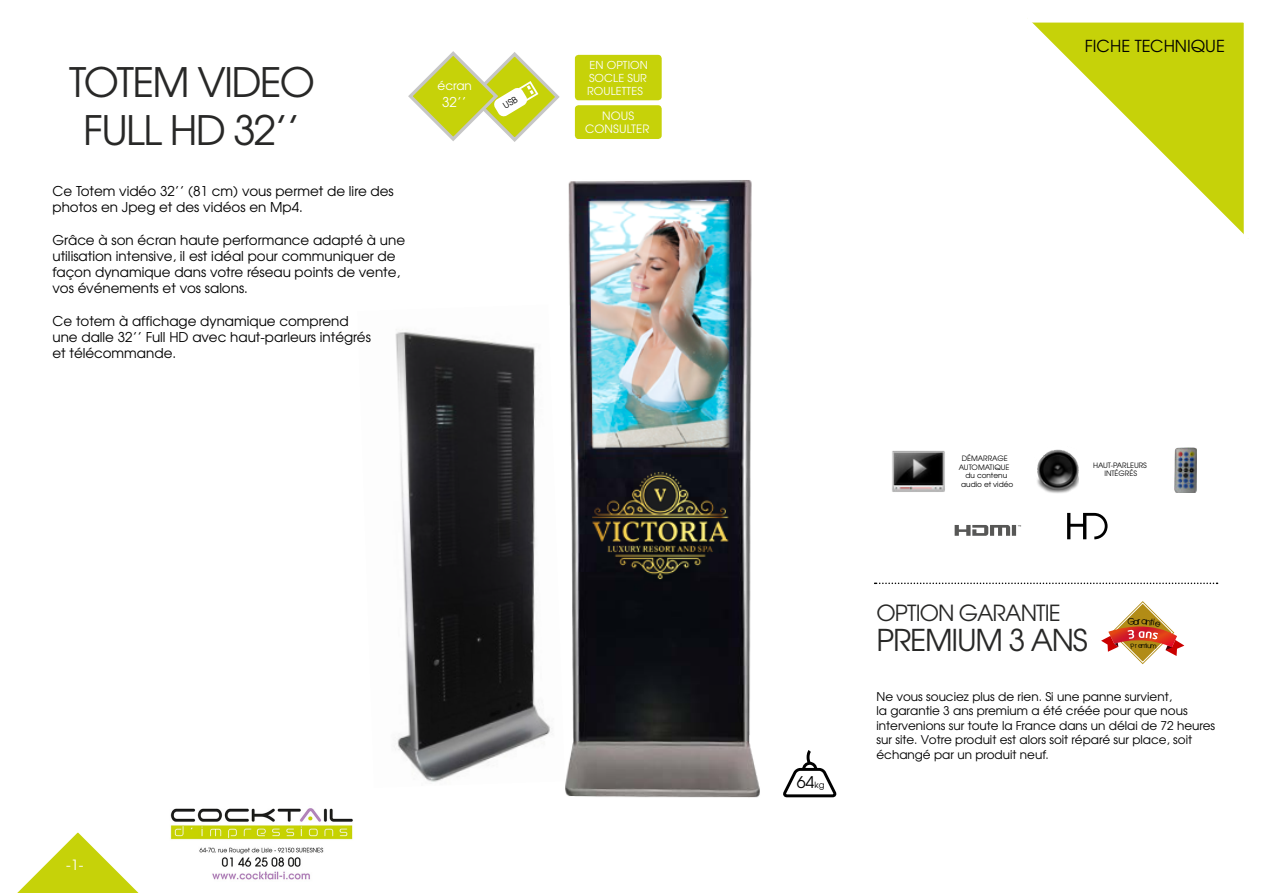
<style>
.page{position:relative;width:1263px;height:893px;background:#fff}
.page>*{position:absolute;margin:0;border:0;box-sizing:border-box;transform-origin:0 0}
.t1{font:40.5px/48.6px "Avant Gar Got Itc L";letter-spacing:-.045em;color:#282827;text-align:center}
.t2{font:30px "Avant Gar Got Itc L";letter-spacing:-.04em;color:#282827}
.t3{font:22.2px "Avant Gar Got Itc L";letter-spacing:-.04em;color:#282827}
.t4{font:16.5px "Avant Gar Got Itc L";color:#000}
.t5{font:16.05px "Avant Gar Got Itc L";color:#000}
.t6{font:14.1px "Avant Gar Got Itc L";color:#fff}
.t7{font:13.5px/16.2px "Avant Gar Got Itc L";color:#000}
.t8{font:13.5px "Avant Gar Got Itc L";color:#fff}
.t9{font:12px/14.4px "Avant Gar Got Itc L";color:#000}
.t10{font:12px "Avant Gar Got Itc L";color:#fff}
.t11{font:11.4px/13.8px "Avant Gar Got Itc L";letter-spacing:.01em;color:#fff;text-align:center}
.t12{font:10.95px/13px "Avant Gar Got Itc L";letter-spacing:.01em;color:#fff;text-align:justify}
.t13{font:8.85px "Avant Gar Got Itc L";color:#000}
.t14{font:7.35px/8.9px "Avant Gar Got Itc L";color:#000;text-align:center}
.s1{font-size:8.55px}
</style>
<div class="page">
<svg style="left:1027px;top:18px;width:222px;height:221px"></svg>
<svg style="left:908px;top:583px;width:309px;height:1px"></svg>
<svg style="left:17px;top:832px;width:122px;height:61px"></svg>
<div style="left:575px;top:55px;width:87px;height:45px;background:#c6d209;border-radius:4px"></div>
<div style="left:575px;top:105px;width:87px;height:34px;background:#c6d209;border-radius:4px"></div>
<svg style="left:1067px;top:513px;width:40px;height:26px"></svg>
<svg style="left:955px;top:525px;width:66px;height:11px"></svg>
<img style="left:1037px;top:449px;width:41px;height:45px">
<img style="left:908px;top:450px;width:37px;height:42px">
<img style="left:1174px;top:447px;width:23px;height:46px">
<img style="left:395px;top:180px;width:513px;height:618px">
<img style="left:170px;top:808px;width:183px;height:72px">
<svg style="left:1101px;top:601px;width:83px;height:63px"></svg>
<svg style="left:408px;top:51px;width:152px;height:91px"></svg>
<h1 class="t1" style="left:69px;top:57px;width:247px">TOTEM VIDEO<br>FULL HD 32’’</h1>
<p class="t7" style="left:53px;top:183px;width:343px">Ce Totem vidéo 32’’ (81 cm) vous permet de lire des photos en Jpeg et des vidéos en Mp4.</p>
<p class="t7" style="left:53px;top:232px;width:354px">Grâce à son écran haute performance adapté à une utilisation intensive, il est idéal pour communiquer de façon dynamique dans votre réseau points de vente, vos événements et vos salons.</p>
<p class="t7" style="left:53px;top:313px;width:320px">Ce totem à affichage dynamique comprend une dalle 32’’ Full HD avec haut-parleurs intégrés et télécommande.</p>
<p class="t10" style="left:437px;top:79px;width:36px">écran</p>
<p class="t8" style="left:442px;top:94px;width:26px">32’’</p>
<p class="t12" style="left:587px;top:58px;width:62px">EN OPTION SOCLE SUR ROULETTES</p>
<p class="t11" style="left:585px;top:109px;width:66px">NOUS<br>CONSULTER</p>
<p class="t6" style="left:66px;top:856px;width:19px">-1-</p>
<p class="t4" style="left:1085px;top:35px;width:142px">FICHE TECHNIQUE</p>
<p class="t5" style="left:797px;top:772px;width:29px">64<span class="s1">kg</span></p>
<p class="t14" style="left:959px;top:454px;width:56px">DÉMARRAGE<br>AUTOMATIQUE du contenu audio et vidéo</p>
<p class="t14" style="left:1093px;top:460px;width:55px">HAUT-PARLEURS<br>INTÉGRÉS</p>
<h3 class="t3" style="left:876px;top:599px;width:186px">OPTION GARANTIE</h3>
<h2 class="t2" style="left:877px;top:622px;width:213px">PREMIUM 3 ANS</h2>
<p class="t13" style="left:1137px;top:616px;width:4px">r</p>
<p class="t9" style="left:876px;top:689px;width:340px">Ne vous souciez plus de rien. Si une panne survient,<br>la garantie 3 ans premium a été créée pour que nous intervenions sur toute la France dans un délai de 72 heures sur site. Votre produit est alors soit réparé sur place, soit échangé par un produit neuf.</p>
</div>
